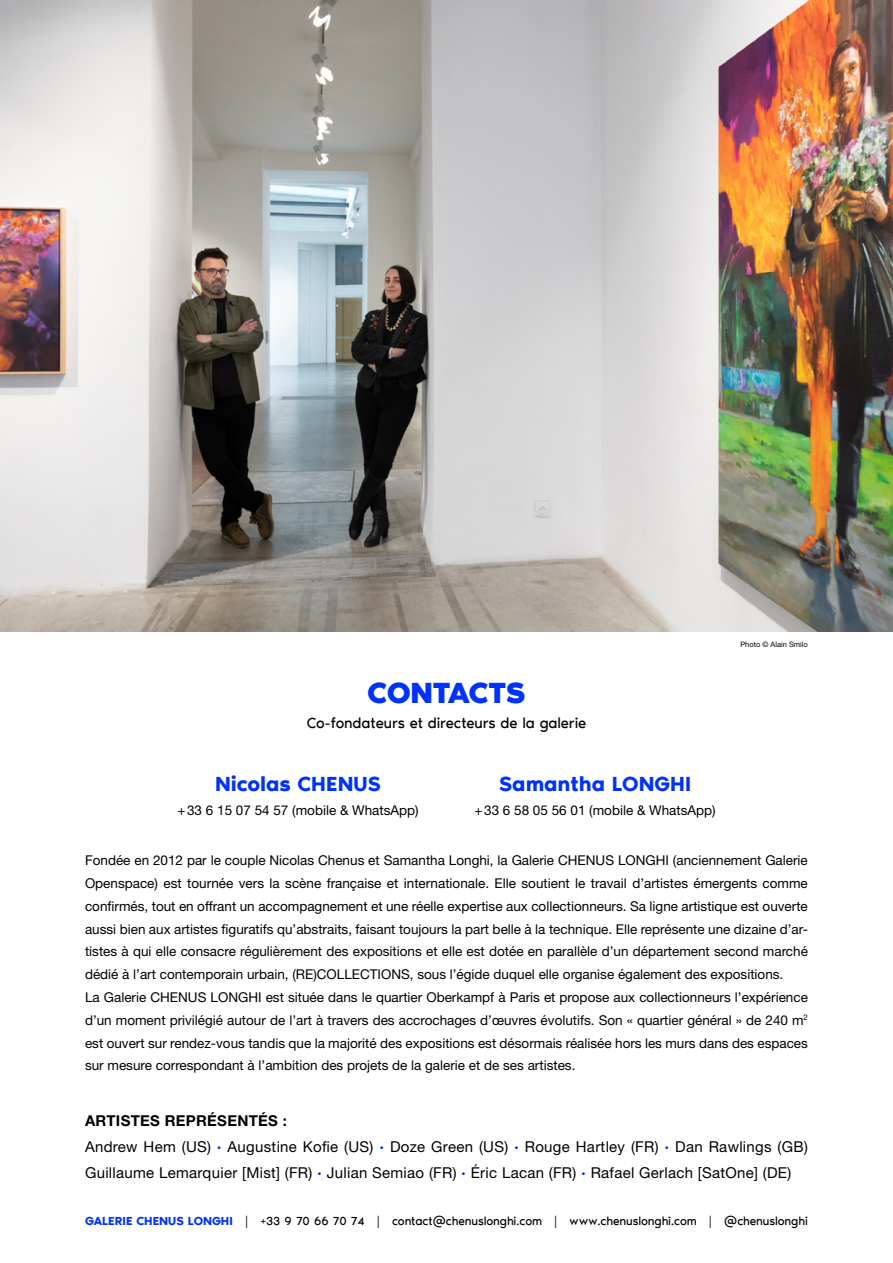
<style>
.page{position:relative;width:893px;height:1263px;background:#fff}
.page>*{position:absolute;margin:0;border:0;box-sizing:border-box;transform-origin:0 0}
.t1{font:700 30px "Noir Pro";letter-spacing:-.01em;color:#0032fa}
.t2{font:600 21px "Noir Pro";letter-spacing:-.005em;color:#0032fa}
.t3{font:15px/25.8px "Helvetica Neue LT Std";letter-spacing:.02em;color:#000}
.t4{font:15px "Noir Pro";letter-spacing:-.01em;color:#000}
.t5{font:13.5px/22.8px "Helvetica Neue LT Std";color:#000}
.t6{font:12px "Noir Pro";letter-spacing:-.01em;color:#000}
.t7{font:7.5px "Helvetica Neue LT Std";color:#000}
.s1{font-weight:700}
.s2{font-weight:800;color:#0032fa}
.s3{font-weight:600;color:#0032fa}
</style>
<div class="page">
<img style="left:0;top:0;width:893px;height:631px">
<h1 class="t1" style="left:368px;top:668px;width:159px">CONTACTS</h1>
<p class="t4" style="left:307px;top:712px;width:281px">Co-fondateurs et directeurs de la galerie</p>
<p class="t7" style="left:740px;top:640px;width:69px">Photo © Alain Smilo</p>
<h2 class="t2" style="left:215px;top:767px;width:123px">Nicolas Chenus</h2>
<h2 class="t2" style="left:499px;top:767px;width:140px">Samantha Long</h2>
<h2 class="t2" style="left:670px;top:767px;width:20px">hi</h2>
<p class="t5" style="left:177px;top:798px;width:243px">+33 6 15 07 54 57 (mobile &amp; WhatsApp)</p>
<p class="t5" style="left:474px;top:798px;width:243px">+33 6 58 05 56 01 (mobile &amp; WhatsApp)</p>
<p class="t5" style="left:85px;top:849px;width:724px">Fondée en 2012 par le couple Nicolas Chenus et Samantha Longhi, la Galerie CHENUS LONGHI (anciennement Galerie Openspace) est tournée vers la scène française et internationale. Elle soutient le travail d’artistes émergents comme confirmés, tout en offrant un accompagnement et une réelle expertise aux collectionneurs. Sa ligne artistique est ouverte aussi bien aux artistes figuratifs qu’abstraits, faisant toujours la part belle à la technique. Elle représente une dizaine d’ar&shy;tistes à qui elle consacre régulièrement des expositions et elle est dotée en parallèle d’un département second marché dédié à l’art contemporain urbain, (RE)COLLECTIONS, sous l’égide duquel elle organise également des expositions.<br>La Galerie CHENUS LONGHI est située dans le quartier Oberkampf à Paris et propose aux collectionneurs l’expérience d’un moment privilégié autour de l’art à travers des accrochages d’œuvres évolutifs. Son « quartier général » de 240 m<sup>2 </sup>est ouvert sur rendez-vous tandis que la majorité des expositions est désormais réalisée hors les murs dans des espaces sur mesure correspondant à l’ambition des projets de la galerie et de ses artistes.</p>
<p class="t3" style="left:85px;top:1108px;width:724px"><span class="s1">ARTISTES REPRÉSENTÉS :<br></span>Andrew Hem (US) <span class="s2">·</span> Augustine Kofie (US) <span class="s2">·</span> Doze Green (US) <span class="s2">·</span> Rouge Hartley (FR) <span class="s2">·</span> Dan Rawlings (GB)<br>Guillaume Lemarquier [Mist] (FR) <span class="s2">·</span> Julian Semiao (FR) <span class="s2">·</span> Éric Lacan (FR) <span class="s2">·</span> Rafael Gerlach [SatOne] (DE)</p>
<p class="t6" style="left:85px;top:1211px;width:724px"><span class="s3">GALERIE CHENUS LONGHI</span> | +33 9 70 66 70 74 | contact@chenuslonghi.com | www.chenuslonghi.com | @chenuslonghi</p>
</div>
